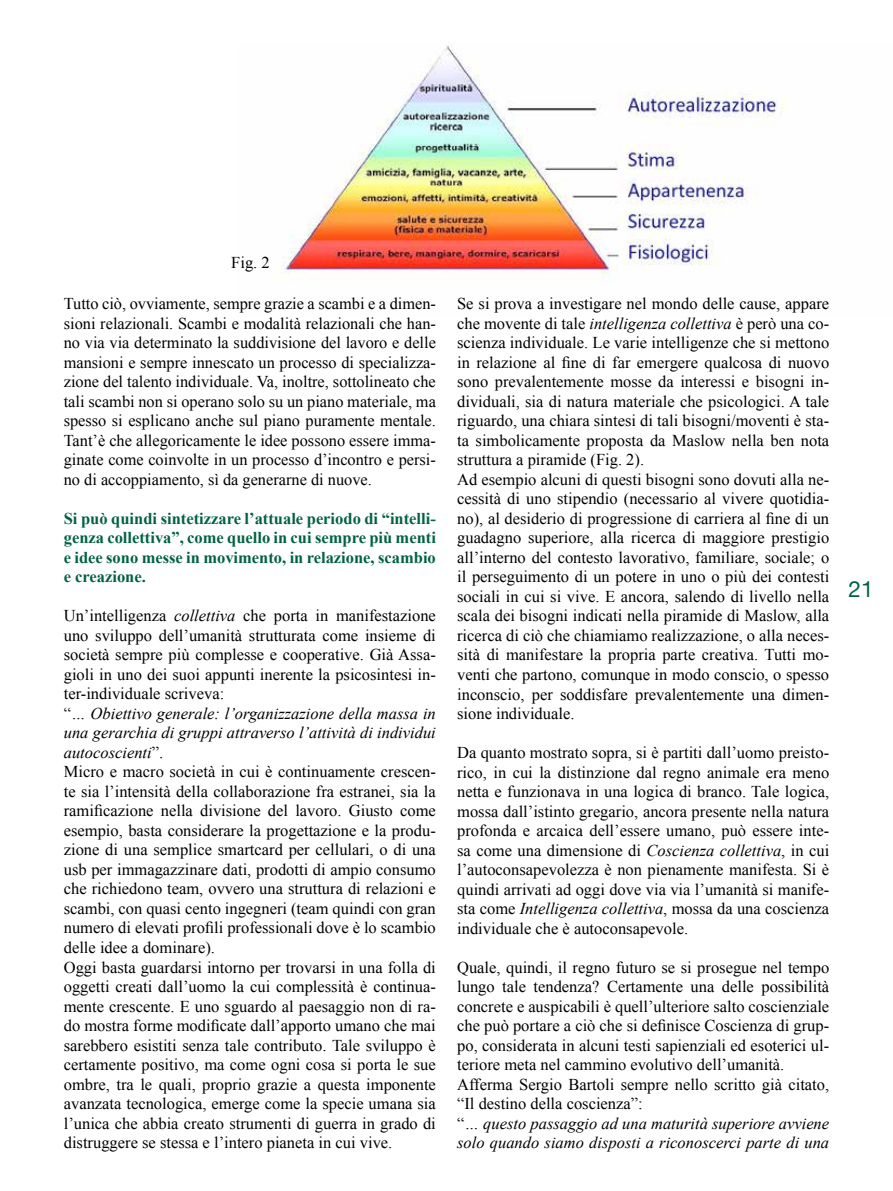
<style>
.page{position:relative;width:893px;height:1191px;background:#fff}
.page>*{position:absolute;margin:0;border:0;box-sizing:border-box;transform-origin:0 0}
.t1{font:22.5px "Helvetica Neue";color:#006241}
.t2{font:16.5px/19.5px "Times New Roman";color:#000}
.t3{font:700 16.5px/19.5px "Times New Roman";color:#006241;text-align:justify}
.s1{font-style:italic}
</style>
<div class="page">
<img style="left:279px;top:42px;width:508px;height:233px">
<p class="t2" style="left:231px;top:253px;width:40px">Fig. 2</p>
<p class="t2" style="left:64px;top:294px;width:374px;text-align:justify">Tutto ciò, ovviamente, sempre grazie a scambi e a dimen&shy;sioni relazionali. Scambi e modalità relazionali che han&shy;no via via determinato la suddivisione del lavoro e delle mansioni e sempre innescato un processo di specializza&shy;zione del talento individuale. Va, inoltre, sottolineato che tali scambi non si operano solo su un piano materiale, ma spesso si esplicano anche sul piano puramente mentale.<br>Tant’è che allegoricamente le idee possono essere imma&shy;ginate come coinvolte in un processo d’incontro e persi&shy;no di accoppiamento, sì da generarne di nuove.</p>
<p class="t3" style="left:64px;top:508px;width:374px">Si può quindi sintetizzare l’attuale periodo di “intelli&shy;genza collettiva”, come quello in cui sempre più menti e idee sono messe in movimento, in relazione, scambio e creazione.</p>
<p class="t2" style="left:64px;top:606px;width:374px">Un’intelligenza <span class="s1">collettiva</span> che porta in manifestazione uno sviluppo dell’umanità strutturata come insieme di società sempre più complesse e cooperative. Già Assa&shy;gioli in uno dei suoi appunti inerente la psicosintesi in&shy;ter-individuale scriveva:<br>“<span class="s1">… Obiettivo generale: l’organizzazione della massa in una gerarchia di gruppi attraverso l’attività di individui autocoscienti</span>”.<br>Micro e macro società in cui è continuamente crescen&shy;te sia l’intensità della collaborazione fra estranei, sia la ramificazione nella divisione del lavoro. Giusto come esempio, basta considerare la progettazione e la produ&shy;zione di una semplice smartcard per cellulari, o di una usb per immagazzinare dati, prodotti di ampio consumo che richiedono team, ovvero una struttura di relazioni e scambi, con quasi cento ingegneri (team quindi con gran numero di elevati profili professionali dove è lo scambio delle idee a dominare).<br>Oggi basta guardarsi intorno per trovarsi in una folla di oggetti creati dall’uomo la cui complessità è continua&shy;mente crescente. E uno sguardo al paesaggio non di ra&shy;do mostra forme modificate dall’apporto umano che mai sarebbero esistiti senza tale contributo. Tale sviluppo è certamente positivo, ma come ogni cosa si porta le sue ombre, tra le quali, proprio grazie a questa imponente avanzata tecnologica, emerge come la specie umana sia l’unica che abbia creato strumenti di guerra in grado di distruggere se stessa e l’intero pianeta in cui vive.</p>
<p class="t2" style="left:457px;top:294px;width:374px">Se si prova a investigare nel mondo delle cause, appare che movente di tale <span class="s1">intelligenza collettiva</span> è però una co&shy;scienza individuale. Le varie intelligenze che si mettono in relazione al fine di far emergere qualcosa di nuovo sono prevalentemente mosse da interessi e bisogni in&shy;dividuali, sia di natura materiale che psicologici. A tale riguardo, una chiara sintesi di tali bisogni/moventi è sta&shy;ta simbolicamente proposta da Maslow nella ben nota struttura a piramide (Fig. 2).<br>Ad esempio alcuni di questi bisogni sono dovuti alla ne&shy;cessità di uno stipendio (necessario al vivere quotidia&shy;no), al desiderio di progressione di carriera al fine di un guadagno superiore, alla ricerca di maggiore prestigio all’interno del contesto lavorativo, familiare, sociale; o il perseguimento di un potere in uno o più dei contesti sociali in cui si vive. E ancora, salendo di livello nella scala dei bisogni indicati nella piramide di Maslow, alla ricerca di ciò che chiamiamo realizzazione, o alla neces&shy;sità di manifestare la propria parte creativa. Tutti mo&shy;venti che partono, comunque in modo conscio, o spesso inconscio, per soddisfare prevalentemente una dimen&shy;sione individuale.</p>
<p class="t2" style="left:457px;top:742px;width:374px;text-align:justify">Da quanto mostrato sopra, si è partiti dall’uomo preisto&shy;rico, in cui la distinzione dal regno animale era meno netta e funzionava in una logica di branco. Tale logica, mossa dall’istinto gregario, ancora presente nella natura profonda e arcaica dell’essere umano, può essere inte&shy;sa come una dimensione di <span class="s1">Coscienza collettiva</span>, in cui l’autoconsapevolezza è non pienamente manifesta. Si è quindi arrivati ad oggi dove via via l’umanità si manife&shy;sta come <span class="s1">Intelligenza collettiva</span>, mossa da una coscienza individuale che è autoconsapevole.</p>
<p class="t2" style="left:457px;top:957px;width:374px">Quale, quindi, il regno futuro se si prosegue nel tempo lungo tale tendenza? Certamente una delle possibilità concrete e auspicabili è quell’ulteriore salto coscienziale che può portare a ciò che si definisce Coscienza di grup&shy;po, considerata in alcuni testi sapienziali ed esoterici ul&shy;teriore meta nel cammino evolutivo dell’umanità.<br>Afferma Sergio Bartoli sempre nello scritto già citato, “Il destino della coscienza”:<br>“<span class="s1">… questo passaggio ad una maturità superiore avviene solo quando siamo disposti a riconoscerci parte di una</span></p>
<h1 class="t1" style="left:849px;top:573px;width:27px">21</h1>
</div>
